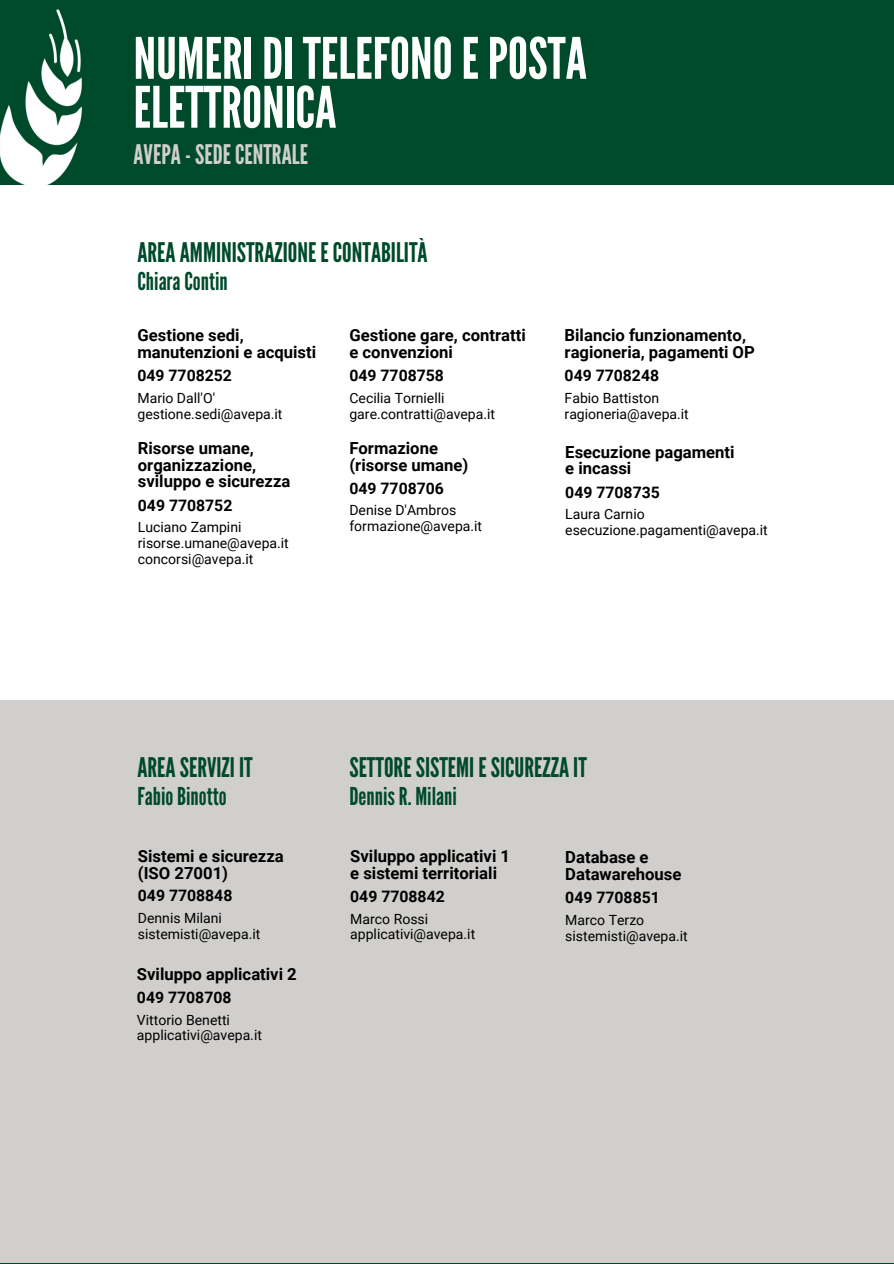
<style>
.page{position:relative;width:894px;height:1264px;background:#fff}
.page>*{position:absolute;margin:0;border:0;box-sizing:border-box;transform-origin:0 0}
.t1{font:57px/48.9px "League Gothic";color:#fff}
.t2{font:27px "League Gothic";color:#004a2c}
.t3{font:27px "League Gothic";color:#d0cfcd}
.t4{font:24.6px "League Gothic";color:#004a2c}
.t5{font:700 16.65px/16.6px "Roboto";color:#000}
.t6{font:700 15.75px "Roboto";color:#000}
.t7{font:14.1px/15.8px "Roboto";color:#000}
</style>
<div class="page">
<div style="left:0;top:0;width:893px;height:1263px;background:#004a2c"></div>
<img style="left:0;top:9px;width:82px;height:176px">
<div style="left:0;top:185px;width:893px;height:515px;background:#fff"></div>
<div style="left:0;top:700px;width:893px;height:563px;background:#d0cfcd"></div>
<h5 class="t1" style="left:133px;top:35px;width:455px">NUMERIDITELEFONOEPOSTA<br>ELETTRONICA</h5>
<h4 class="t3" style="left:133px;top:139px;width:176px">AVEPA-SEDECENTRALE</h4>
<h1 class="t2" style="left:137px;top:237px;width:291px">AREAAMMINISTRAZIONE ECONTABILITÀ</h1>
<h1 class="t4" style="left:137px;top:267px;width:92px">ChiaraContin</h1>
<h2 class="t5" style="left:137px;top:327px;width:180px">Gestione sedi, manutenzioni e acquisti</h2>
<h3 class="t6" style="left:137px;top:366px;width:96px">049 7708252</h3>
<p class="t7" style="left:137px;top:390px;width:146px">Mario Dall'O' gestione.sedi@avepa.it</p>
<h5 class="t5" style="left:349px;top:327px;width:178px">Gestione gare, contratti e convenzioni</h5>
<h4 class="t6" style="left:349px;top:366px;width:96px">049 7708758</h4>
<p class="t7" style="left:349px;top:390px;width:147px">Cecilia Tornielli gare.contratti@avepa.it</p>
<h4 class="t5" style="left:138px;top:440px;width:154px">Risorse umane, organizzazione, sviluppo e sicurezza</h4>
<h5 class="t6" style="left:138px;top:496px;width:96px">049 7708752</h5>
<p class="t7" style="left:138px;top:519px;width:152px">Luciano Zampini risorse.umane@avepa.it concorsi@avepa.it</p>
<h4 class="t5" style="left:349px;top:440px;width:120px">Formazione (risorse umane)</h4>
<h5 class="t6" style="left:349px;top:479px;width:96px">049 7708706</h5>
<p class="t7" style="left:349px;top:502px;width:134px">Denise D'Ambros formazione@avepa.it</p>
<h5 class="t5" style="left:564px;top:327px;width:192px">Bilancio funzionamento, ragioneria, pagamenti OP</h5>
<h4 class="t6" style="left:564px;top:366px;width:96px">049 7708248</h4>
<p class="t7" style="left:564px;top:390px;width:126px">Fabio Battiston ragioneria@avepa.it</p>
<h5 class="t5" style="left:565px;top:443px;width:171px">Esecuzione pagamenti e incassi</h5>
<h4 class="t6" style="left:565px;top:483px;width:96px">049 7708735</h4>
<h5 class="t7" style="left:565px;top:506px;width:81px">Laura Carnio</h5>
<h4 class="t7" style="left:565px;top:522px;width:204px">esecuzione.pagamenti@avepa.it</h4>
<h5 class="t2" style="left:137px;top:752px;width:117px">AREASERVIZI IT</h5>
<h5 class="t4" style="left:137px;top:782px;width:91px">FabioBinotto</h5>
<p class="t5" style="left:138px;top:848px;width:147px">Sistemi e sicurezza (ISO 27001)</p>
<h3 class="t6" style="left:138px;top:886px;width:96px">049 7708848</h3>
<p class="t7" style="left:138px;top:910px;width:124px">Dennis Milani sistemisti@avepa.it</p>
<h4 class="t5" style="left:137px;top:966px;width:161px">Sviluppo applicativi 2</h4>
<p class="t6" style="left:137px;top:988px;width:96px">049 7708708</p>
<p class="t7" style="left:137px;top:1011px;width:126px">Vittorio Benetti applicativi@avepa.it</p>
<h4 class="t2" style="left:349px;top:752px;width:239px">SETTORESISTEMI ESICUREZZAIT</h4>
<h4 class="t4" style="left:349px;top:782px;width:109px">DennisR. Milani</h4>
<h4 class="t5" style="left:350px;top:848px;width:161px">Sviluppo applicativi 1 e sistemi territoriali</h4>
<h5 class="t6" style="left:350px;top:887px;width:96px">049 7708842</h5>
<p class="t7" style="left:350px;top:910px;width:126px">Marco Rossi applicativi@avepa.it</p>
<h3 class="t5" style="left:565px;top:849px;width:118px">Database e<br>Datawarehouse</h3>
<h5 class="t6" style="left:565px;top:888px;width:96px">049 7708851</h5>
<p class="t7" style="left:565px;top:912px;width:124px">Marco Terzo sistemisti@avepa.it</p>
</div>
